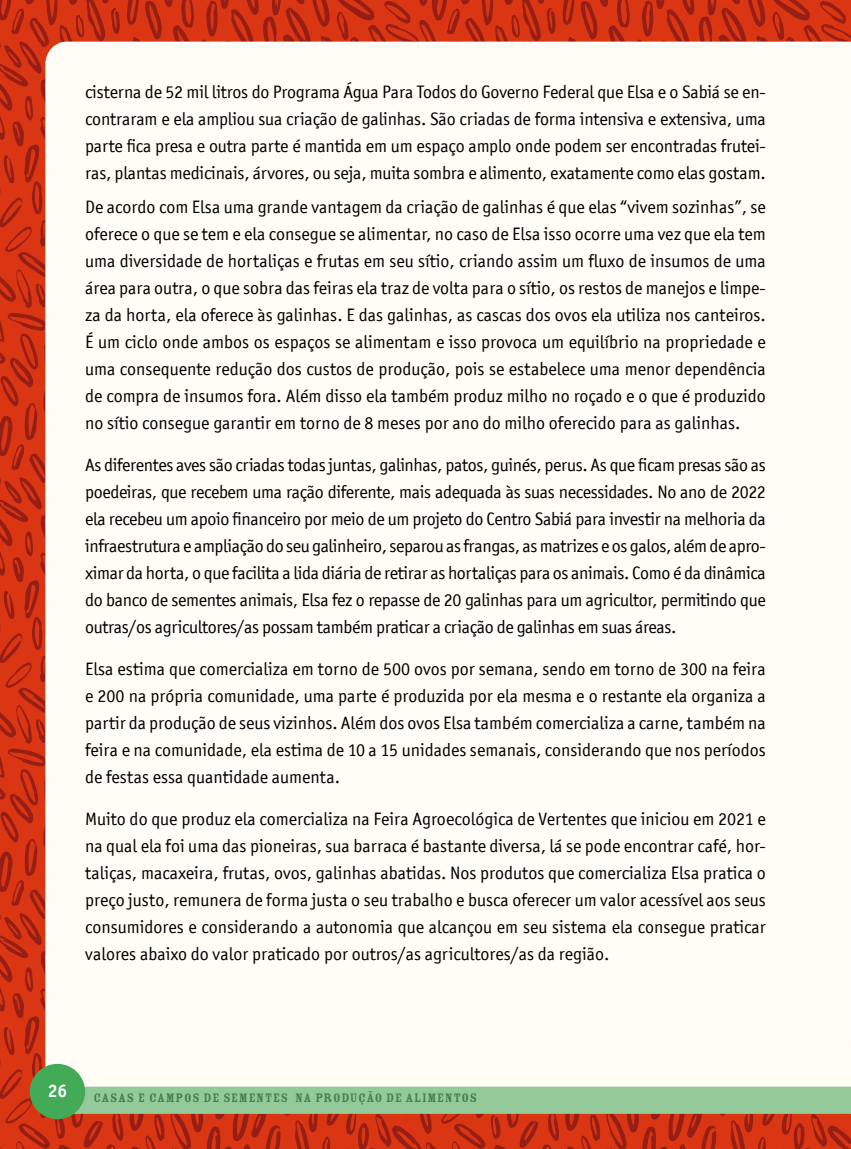
<style>
.page{position:relative;width:851px;height:1149px;background:#fff}
.page>*{position:absolute;margin:0;border:0;box-sizing:border-box;transform-origin:0 0}
.t1{font:18px/27px "Officina San ITC";color:#000;text-align:justify}
.t2{font:700 18px "Officina San ITC";color:#fff}
.t3{font:13.5px "Rosewood Std Fill";letter-spacing:.05em;color:#43804d}
</style>
<div class="page">
<svg style="left:415px;top:0;width:435px;height:42px;background:#c83116"></svg>
<svg style="left:0;top:0;width:415px;height:356px;background:#c93014"></svg>
<svg style="left:0;top:356px;width:45px;height:436px;background:#c92f14"></svg>
<svg style="left:415px;top:1113px;width:435px;height:35px;background:#c73317"></svg>
<svg style="left:0;top:792px;width:415px;height:356px;background:#c83115"></svg>
<div style="left:45px;top:42px;width:370px;height:1044px;background:#fffdf6"></div>
<div style="left:74px;top:1086px;width:776px;height:27px;background:#94ca9a"></div>
<div style="left:30px;top:1063px;width:55px;height:55px;background:#43aa57;border-radius:50%"></div>
<p class="t1" style="left:85px;top:78px;width:682px">cisterna de 52 mil litros do Programa Água Para Todos do Governo Federal que Elsa e o Sabiá se en&shy;contraram e ela ampliou sua criação de galinhas. São criadas de forma intensiva e extensiva, uma parte fica presa e outra parte é mantida em um espaço amplo onde podem ser encontradas frutei&shy;ras, plantas medicinais, árvores, ou seja, muita sombra e alimento, exatamente como elas gostam.</p>
<p class="t1" style="left:85px;top:193px;width:682px">De acordo com Elsa uma grande vantagem da criação de galinhas é que elas “vivem sozinhas”, se oferece o que se tem e ela consegue se alimentar, no caso de Elsa isso ocorre uma vez que ela tem uma diversidade de hortaliças e frutas em seu sítio, criando assim um fluxo de insumos de uma área para outra, o que sobra das feiras ela traz de volta para o sítio, os restos de manejos e limpe&shy;za da horta, ela oferece às galinhas. E das galinhas, as cascas dos ovos ela utiliza nos canteiros.<br>É um ciclo onde ambos os espaços se alimentam e isso provoca um equilíbrio na propriedade e uma consequente redução dos custos de produção, pois se estabelece uma menor dependência de compra de insumos fora. Além disso ela também produz milho no roçado e o que é produzido no sítio consegue garantir em torno de 8 meses por ano do milho oferecido para as galinhas.</p>
<p class="t1" style="left:85px;top:451px;width:682px">As diferentes aves são criadas todas juntas, galinhas, patos, guinés, perus. As que ficam presas são as poedeiras, que recebem uma ração diferente, mais adequada às suas necessidades. No ano de 2022 ela recebeu um apoio financeiro por meio de um projeto do Centro Sabiá para investir na melhoria da infraestrutura e ampliação do seu galinheiro, separou as frangas, as matrizes e os galos, além de apro&shy;ximar da horta, o que facilita a lida diária de retirar as hortaliças para os animais. Como é da dinâmica do banco de sementes animais, Elsa fez o repasse de 20 galinhas para um agricultor, permitindo que outras/os agricultores/as possam também praticar a criação de galinhas em suas áreas.</p>
<p class="t1" style="left:85px;top:655px;width:682px">Elsa estima que comercializa em torno de 500 ovos por semana, sendo em torno de 300 na feira e 200 na própria comunidade, uma parte é produzida por ela mesma e o restante ela organiza a partir da produção de seus vizinhos. Além dos ovos Elsa também comercializa a carne, também na feira e na comunidade, ela estima de 10 a 15 unidades semanais, considerando que nos períodos de festas essa quantidade aumenta.</p>
<p class="t1" style="left:85px;top:805px;width:682px">Muito do que produz ela comercializa na Feira Agroecológica de Vertentes que iniciou em 2021 e na qual ela foi uma das pioneiras, sua barraca é bastante diversa, lá se pode encontrar café, hor&shy;taliças, macaxeira, frutas, ovos, galinhas abatidas. Nos produtos que comercializa Elsa pratica o preço justo, remunera de forma justa o seu trabalho e busca oferecer um valor acessível aos seus consumidores e considerando a autonomia que alcançou em seu sistema ela consegue praticar valores abaixo do valor praticado por outros/as agricultores/as da região.</p>
<p class="t2" style="left:48px;top:1078px;width:21px">26</p>
<p class="t3" style="left:94px;top:1090px;width:385px">CASAS E CAMPOS DE SEMENTES NA PRODUÇÃO DE ALIMENTOS</p>
</div>
